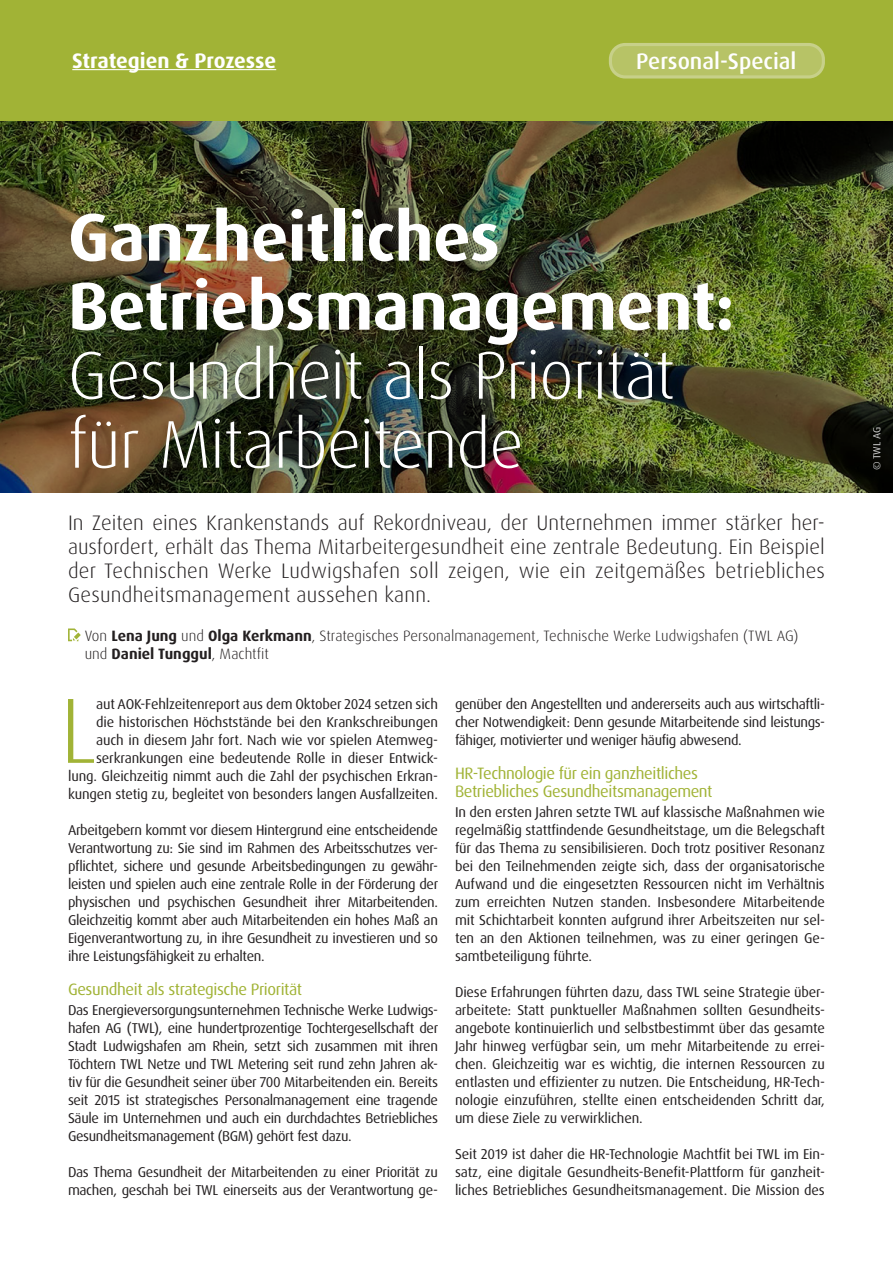
<style>
.page{position:relative;width:893px;height:1263px;background:#fff}
.page>*{position:absolute;margin:0;border:0;box-sizing:border-box;transform-origin:0 0}
._5_copy_Ligatur_HEFTFARBE_hell{font:300 92.7px "Dax Pro";color:#a1b336}
._2_headline_klein{font:300 67.5px/69px "Dax Pro";letter-spacing:-.015em;color:#fff}
._3_titel_gross{font:500 22.5px "Dax Pro";color:#fff}
._3_Intro{font:300 21px/24px "Dax Pro";letter-spacing:.01em;color:#231f20;text-align:justify}
._1_Rubrik_groß{font:700 21px "Dax Pro";color:#fff}
._7_subhead_-_HEFTFARBE_hell{font:16.5px/18px "Dax Pro";letter-spacing:-.025em;color:#a1b336}
._4_author_klein{font:300 15px/18px "Dax Pro";color:#231f20}
._5_copy{font:14.25px/18px "Dax Pro";letter-spacing:-.025em;color:#231f20;text-align:justify}
._5_copy_Ligatur_HEFTFARBE_hell-2{font:14.25px/18px "Dax Pro";letter-spacing:-.01em;color:#231f20;text-align:right}
.t1{font:10.5px "Dax Pro";color:#fff}
.s1{font-weight:700}
</style>
<div class="page">
<img style="left:0;top:121px;width:893px;height:372px">
<svg style="left:68px;top:628px;width:13px;height:13px"></svg>
<div style="left:0;top:0;width:893px;height:121px;background:#a1b336"></div>
<hr style="left:72px;top:69px;width:204px;height:1px;background:#fff">
<div style="left:610px;top:45px;width:213px;height:32px;background:#b7c366;border-radius:15px"></div>
<div style="left:609px;top:43px;width:216px;height:36px;border:3px solid #c7d089;border-radius:15px"></div>
<p class="_1_Rubrik_groß" style="left:72px;top:47px;width:205px">Strategien &amp; Prozesse</p>
<p class="_3_titel_gross" style="left:636px;top:46px;width:162px">Personal-Special</p>
<p class="_1_Rubrik_groß" style="left:72px;top:51px;width:63px">Rubrik</p>
<p class="_2_headline_klein" style="left:68px;top:203px;width:668px"><span class="s1">Ganzheitliches<br>Betriebsmanagement:<br></span>Gesundheit als Priorität für Mitarbeitende</p>
<p class="_3_Intro" style="left:68px;top:511px;width:758px">In Zeiten eines Krankenstands auf Rekordniveau, der Unternehmen immer stärker her&shy;ausfordert, erhält das Thema Mitarbeitergesundheit eine zentrale Bedeutung. Ein Beispiel der Technischen Werke Ludwigshafen soll zeigen, wie ein zeitgemäßes betriebliches Gesundheitsmanagement aussehen kann.</p>
<p class="_4_author_klein" style="left:85px;top:627px;width:715px">Von <span class="s1">Lena Jung</span> und <span class="s1">Olga Kerkmann</span>, Strategisches Personalmanagement, Technische Werke Ludwigshafen (TWL AG) und <span class="s1">Daniel Tunggul</span>, Machtfit</p>
<p class="_5_copy_Ligatur_HEFTFARBE_hell-2" style="left:68px;top:695px;width:371px">aut AOK-Fehlzeitenreport aus dem Oktober 2024 setzen sich<br>die historischen Höchststände bei den Krankschreibungen auch in diesem Jahr fort. Nach wie vor spielen Atemweg&shy;serkrankungen eine bedeutende Rolle in dieser Entwick&shy;lung. Gleichzeitig nimmt auch die Zahl der psychischen Erkran&shy;kungen stetig zu, begleitet von besonders langen Ausfallzeiten.</p>
<p class="_5_copy" style="left:68px;top:821px;width:372px">Arbeitgebern kommt vor diesem Hintergrund eine entscheidende Verantwortung zu: Sie sind im Rahmen des Arbeitsschutzes ver&shy;pflichtet, sichere und gesunde Arbeitsbedingungen zu gewähr&shy;leisten und spielen auch eine zentrale Rolle in der Förderung der physischen und psychischen Gesundheit ihrer Mitarbeitenden.<br>Gleichzeitig kommt aber auch Mitarbeitenden ein hohes Maß an Eigenverantwortung zu, in ihre Gesundheit zu investieren und so ihre Leistungsfähigkeit zu erhalten.</p>
<p class="_7_subhead_-_HEFTFARBE_hell" style="left:68px;top:981px;width:236px">Gesundheit als strategische Priorität</p>
<p class="_5_copy" style="left:68px;top:1001px;width:372px">Das Energieversorgungsunternehmen Technische Werke Ludwigs&shy;hafen AG (TWL), eine hundertprozentige Tochtergesellschaft der Stadt Ludwigshafen am Rhein, setzt sich zusammen mit ihren Töchtern TWL Netze und TWL Metering seit rund zehn Jahren ak&shy;tiv für die Gesundheit seiner über 700 Mitarbeitenden ein. Bereits seit 2015 ist strategisches Personalmanagement eine tragende Säule im Unternehmen und auch ein durchdachtes Betriebliches Gesundheitsmanagement (BGM) gehört fest dazu.</p>
<p class="_5_copy" style="left:68px;top:1163px;width:371px">Das Thema Gesundheit der Mitarbeitenden zu einer Priorität zu machen, geschah bei TWL einerseits aus der Verantwortung ge-</p>
<p class="_5_copy_Ligatur_HEFTFARBE_hell" style="left:60px;top:671px;width:39px">L</p>
<p class="_5_copy" style="left:455px;top:695px;width:371px">genüber den Angestellten und andererseits auch aus wirtschaftli&shy;cher Notwendigkeit: Denn gesunde Mitarbeitende sind leistungs&shy;fähiger, motivierter und weniger häufig abwesend.</p>
<p class="_7_subhead_-_HEFTFARBE_hell" style="left:455px;top:765px;width:259px">HR-Technologie für ein ganzheitliches<br>Betriebliches Gesundheitsmanagement</p>
<p class="_5_copy" style="left:455px;top:803px;width:371px">In den ersten Jahren setzte TWL auf klassische Maßnahmen wie regelmäßig stattfindende Gesundheitstage, um die Belegschaft für das Thema zu sensibilisieren. Doch trotz positiver Resonanz bei den Teilnehmenden zeigte sich, dass der organisatorische Aufwand und die eingesetzten Ressourcen nicht im Verhältnis zum erreichten Nutzen standen. Insbesondere Mitarbeitende mit Schichtarbeit konnten aufgrund ihrer Arbeitszeiten nur sel&shy;ten an den Aktionen teilnehmen, was zu einer geringen Ge&shy;samtbeteiligung führte.</p>
<p class="_5_copy" style="left:455px;top:983px;width:371px">Diese Erfahrungen führten dazu, dass TWL seine Strategie über&shy;arbeitete: Statt punktueller Maßnahmen sollten Gesundheits&shy;angebote kontinuierlich und selbstbestimmt über das gesamte Jahr hinweg verfügbar sein, um mehr Mitarbeitende zu errei&shy;chen. Gleichzeitig war es wichtig, die internen Ressourcen zu entlasten und effizienter zu nutzen. Die Entscheidung, HR-Tech&shy;nologie einzuführen, stellte einen entscheidenden Schritt dar, um diese Ziele zu verwirklichen.</p>
<p class="_5_copy" style="left:455px;top:1145px;width:371px">Seit 2019 ist daher die HR-Technologie Machtfit bei TWL im Ein&shy;satz, eine digitale Gesundheits-Benefit-Plattform für ganzheit&shy;liches Betriebliches Gesundheitsmanagement. Die Mission des</p>
<p class="t1" style="left:870px;top:470px;width:45px;rotate:-90deg">© TWL AG</p>
</div>
